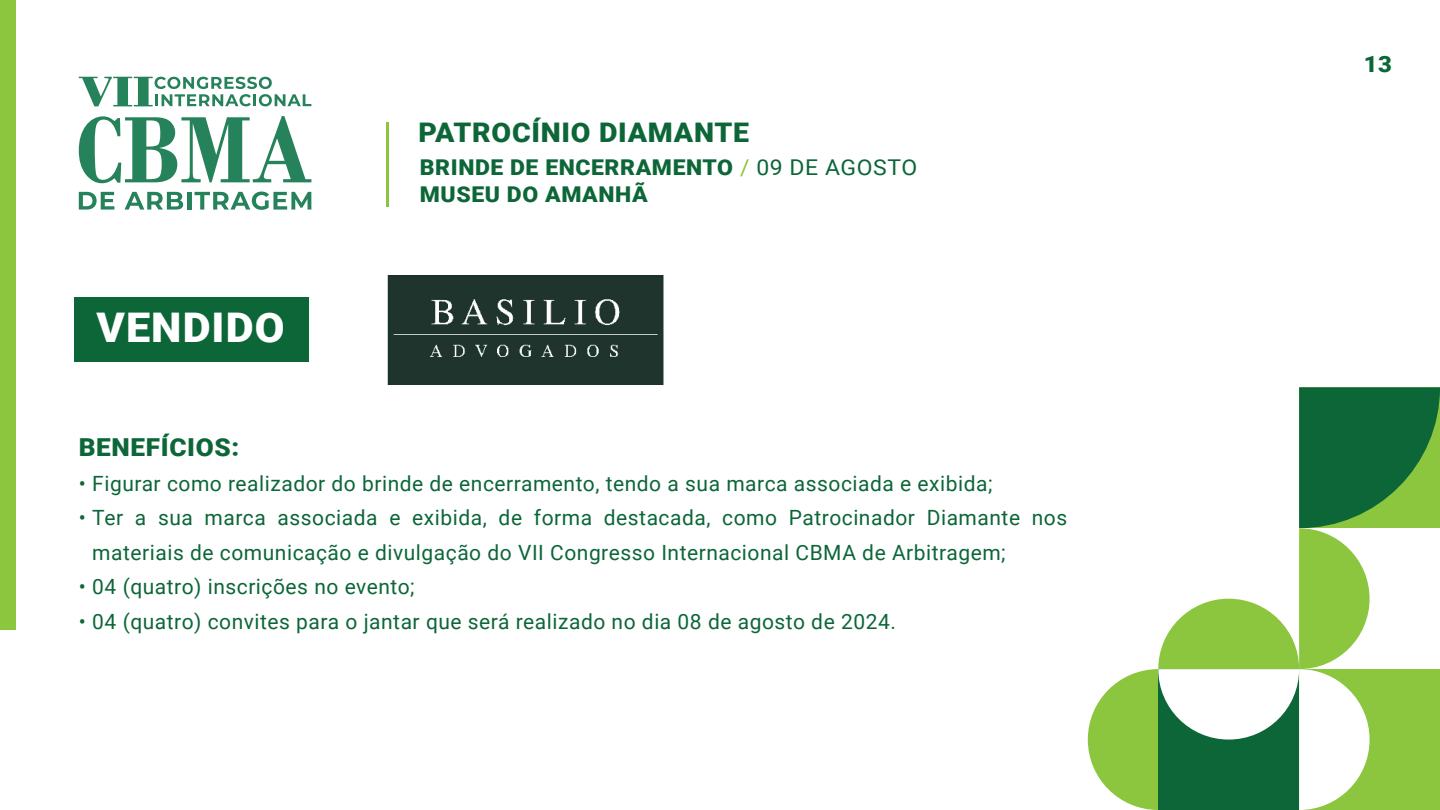
<style>
.page{position:relative;width:1440px;height:810px;background:#fff}
.page>*{position:absolute;margin:0;border:0;box-sizing:border-box;transform-origin:0 0}
.t1{font:900 40.88px "Roboto";letter-spacing:.025em;color:#fff;scale:1.06 1}
.t2{font:900 27px "Roboto";letter-spacing:.025em;color:#0c6638;scale:1.06 1}
.t3{font:900 24.75px "Roboto";letter-spacing:.025em;color:#0c6638;scale:1.06 1}
.t4{font:900 22.5px "Roboto";color:#0c6638;scale:1.06 1}
.t5{font:900 21.75px/27.8px "Roboto";letter-spacing:.025em;color:#0c6638;scale:1.06 1}
.t6{font:21px/34.5px "Roboto";letter-spacing:.025em;color:#0c6638}
.s1{font-weight:400;color:#8bc63e}
.s2{font-weight:400}
</style>
<div class="page">
<svg style="left:79px;top:116px;width:232px;height:67px"></svg>
<svg style="left:79px;top:192px;width:35px;height:18px"></svg>
<svg style="left:125px;top:192px;width:58px;height:18px"></svg>
<hr style="left:187px;top:192px;width:4px;height:18px;background:#26825a">
<svg style="left:195px;top:192px;width:116px;height:18px"></svg>
<svg style="left:79px;top:77px;width:232px;height:29px"></svg>
<hr style="left:386px;top:122px;width:3px;height:85px;background:#8bc63e">
<svg style="left:1088px;top:387px;width:352px;height:423px"></svg>
<div style="left:0;top:0;width:15px;height:630px;background:#8bc63e"></div>
<img style="left:388px;top:275px;width:276px;height:110px">
<div style="left:75px;top:298px;width:234px;height:64px;background:#0c6638"></div>
<h1 class="t1" style="left:96px;top:299px;width:179px">VENDIDO</h1>
<p class="t2" style="left:418px;top:113px;width:313px">PATROCÍNIO DIAMANTE</p>
<p class="t5" style="left:420px;top:152px;width:471px">BRINDE DE ENCERRAMENTO <span class="s1">/</span> <span class="s2">09 DE AGOSTO<br></span>MUSEU DO AMANHÃ</p>
<p class="t3" style="left:79px;top:430px;width:153px">BENEFÍCIOS:</p>
<p class="t6" style="left:79px;top:465px;width:915px">• Figurar como realizador do brinde de encerramento, tendo a sua marca associada e exibida;</p>
<p class="t6" style="left:92px;top:500px;width:977px;text-indent:-14px">• Ter a sua marca associada e exibida, de forma destacada, como Patrocinador Diamante nos materiais de comunicação e divulgação do VII Congresso Internacional CBMA de Arbitragem;</p>
<p class="t6" style="left:79px;top:569px;width:337px">• 04 (quatro) inscrições no evento;</p>
<p class="t6" style="left:79px;top:603px;width:819px">• 04 (quatro) convites para o jantar que será realizado no dia 08 de agosto de 2024.</p>
<p class="t4" style="left:1364px;top:48px;width:28px">13</p>
</div>
